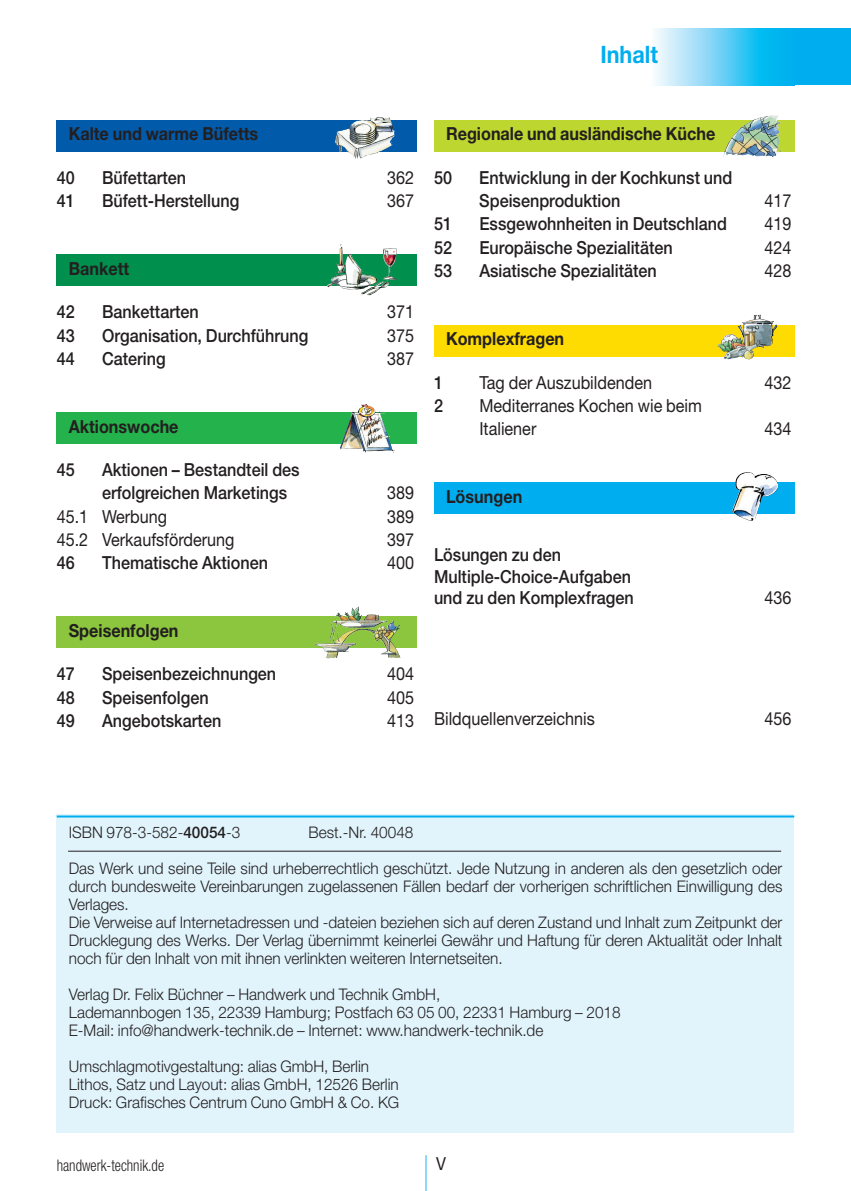
<style>
.page{position:relative;width:851px;height:1191px;background:#fff}
.page>*{position:absolute;margin:0;border:0;box-sizing:border-box;transform-origin:0 0}
.t1{font:700 24px "Helvetica Neue";color:#00aeef;scale:.9 1}
.t2{font:500 18px/23.2px "Helvetica Neue";color:#231f20;scale:.9 1}
.t3{font:18px/23.2px "Helvetica Neue";color:#231f20;scale:.9 1}
.t4{font:700 18px "Helvetica Neue";color:#231f20;scale:.9 1}
.t5{font:300 16px/18px "Helvetica Neue";color:#231f20;scale:.96 1}
.t6{font:300 condensed 16px "Helvetica Neue";color:#231f20;scale:.9 1}
.s1{font-weight:500}
</style>
<div class="page">
<div style="left:794px;top:28px;width:56px;height:57px;background:#00aeef"></div>
<svg style="left:655px;top:28px;width:139px;height:57px;background:#65d0f5"></svg>
<hr style="left:425px;top:1155px;width:2px;height:36px;background:#8dd7f7">
<div style="left:57px;top:412px;width:360px;height:32px;background:#23b24b"></div>
<img style="left:340px;top:404px;width:55px;height:49px">
<div style="left:57px;top:255px;width:360px;height:31px;background:#008f4d"></div>
<img style="left:327px;top:244px;width:62px;height:52px">
<div style="left:57px;top:120px;width:360px;height:31px;background:#015aaa"></div>
<img style="left:337px;top:117px;width:57px;height:42px">
<div style="left:57px;top:617px;width:360px;height:31px;background:#8bc63e"></div>
<img style="left:332px;top:609px;width:68px;height:33px">
<div style="left:434px;top:482px;width:360px;height:32px;background:#00aeef"></div>
<img style="left:732px;top:472px;width:46px;height:49px">
<div style="left:434px;top:325px;width:360px;height:31px;background:#ffdc01"></div>
<img style="left:717px;top:315px;width:60px;height:44px">
<div style="left:434px;top:120px;width:360px;height:31px;background:#bed630"></div>
<img style="left:723px;top:115px;width:58px;height:42px">
<div style="left:57px;top:814px;width:737px;height:319px;background:#e1f4fc"></div>
<hr style="left:57px;top:815px;width:737px;height:2px;background:#00aeef">
<hr style="left:68px;top:850px;width:713px;height:1px;background:#231f20">
<p class="t1" style="left:600px;top:46px;width:65px">Inhalt</p>
<p class="t4" style="left:69px;top:128px;width:212px">Kalte und warme Büfetts</p>
<p class="t2" style="left:57px;top:167px;width:22px">40</p>
<p class="t2" style="left:102px;top:167px;width:95px">Büfettarten</p>
<p class="t3" style="left:387px;top:167px;width:32px">362</p>
<p class="t2" style="left:57px;top:191px;width:22px">41</p>
<p class="t2" style="left:102px;top:191px;width:154px">Büfett-Herstellung</p>
<p class="t3" style="left:387px;top:191px;width:32px">367</p>
<p class="t4" style="left:69px;top:262px;width:69px">Bankett</p>
<p class="t2" style="left:57px;top:302px;width:22px">42</p>
<p class="t2" style="left:102px;top:302px;width:109px">Bankettarten</p>
<p class="t3" style="left:387px;top:302px;width:32px">371</p>
<p class="t2" style="left:57px;top:325px;width:22px">43</p>
<p class="t2" style="left:102px;top:325px;width:230px">Organisation, Durchführung</p>
<p class="t3" style="left:387px;top:325px;width:32px">375</p>
<p class="t2" style="left:57px;top:348px;width:22px">44</p>
<p class="t2" style="left:102px;top:348px;width:72px">Catering</p>
<p class="t3" style="left:387px;top:348px;width:32px">387</p>
<p class="t4" style="left:69px;top:420px;width:123px">Aktionswoche</p>
<p class="t2" style="left:57px;top:460px;width:22px">45</p>
<p class="t2" style="left:102px;top:460px;width:221px">Aktionen – Bestandteil des erfolgreichen Marketings</p>
<p class="t3" style="left:387px;top:483px;width:32px">389</p>
<p class="t3" style="left:57px;top:506px;width:124px">45.1 Werbung</p>
<p class="t3" style="left:387px;top:506px;width:32px">389</p>
<p class="t3" style="left:57px;top:529px;width:199px">45.2 Verkaufsförderung</p>
<p class="t3" style="left:387px;top:529px;width:32px">397</p>
<p class="t2" style="left:57px;top:553px;width:22px">46</p>
<p class="t2" style="left:102px;top:553px;width:186px">Thematische Aktionen</p>
<p class="t3" style="left:387px;top:553px;width:32px">400</p>
<p class="t4" style="left:69px;top:624px;width:123px">Speisenfolgen</p>
<p class="t2" style="left:57px;top:664px;width:22px">47</p>
<p class="t2" style="left:102px;top:664px;width:195px">Speisenbezeichnungen</p>
<p class="t3" style="left:387px;top:664px;width:32px">404</p>
<p class="t2" style="left:57px;top:687px;width:22px">48</p>
<p class="t2" style="left:102px;top:687px;width:120px">Speisenfolgen</p>
<p class="t3" style="left:387px;top:687px;width:32px">405</p>
<p class="t2" style="left:57px;top:710px;width:22px">49</p>
<p class="t2" style="left:102px;top:710px;width:134px">Angebotskarten</p>
<p class="t3" style="left:387px;top:710px;width:32px">413</p>
<p class="t4" style="left:446px;top:128px;width:301px">Regionale und ausländische Küche</p>
<p class="t2" style="left:434px;top:167px;width:22px">50</p>
<p class="t2" style="left:479px;top:167px;width:283px">Entwicklung in der Kochkunst und<br>Speisenproduktion</p>
<p class="t3" style="left:764px;top:191px;width:32px">417</p>
<p class="t2" style="left:434px;top:214px;width:22px">51</p>
<p class="t2" style="left:479px;top:214px;width:276px">Essgewohnheiten in Deutschland</p>
<p class="t3" style="left:764px;top:214px;width:32px">419</p>
<p class="t2" style="left:434px;top:237px;width:22px">52</p>
<p class="t2" style="left:479px;top:237px;width:216px">Europäische Spezialitäten</p>
<p class="t3" style="left:764px;top:237px;width:32px">424</p>
<p class="t2" style="left:434px;top:260px;width:22px">53</p>
<p class="t2" style="left:479px;top:260px;width:198px">Asiatische Spezialitäten</p>
<p class="t3" style="left:764px;top:260px;width:32px">428</p>
<p class="t4" style="left:446px;top:332px;width:133px">Komplexfragen</p>
<p class="t2" style="left:434px;top:372px;width:12px">1</p>
<p class="t3" style="left:479px;top:372px;width:193px">Tag der Auszubildenden</p>
<p class="t3" style="left:764px;top:372px;width:32px">432</p>
<p class="t2" style="left:434px;top:395px;width:12px">2</p>
<p class="t3" style="left:479px;top:395px;width:249px">Mediterranes Kochen wie beim<br>Italiener</p>
<p class="t3" style="left:764px;top:419px;width:32px">434</p>
<p class="t4" style="left:446px;top:490px;width:86px">Lösungen</p>
<p class="t2" style="left:434px;top:545px;width:223px;line-height:21.6px">Lösungen zu den<br>Multiple-Choice-Aufgaben und zu den Komplexfragen</p>
<p class="t3" style="left:764px;top:588px;width:32px">436</p>
<p class="t3" style="left:434px;top:708px;width:180px">Bildquellenverzeichnis</p>
<p class="t3" style="left:764px;top:708px;width:32px">456</p>
<p class="t5" style="left:69px;top:824px;width:180px">ISBN 978-3-582-<span class="s1">40054</span>-3</p>
<p class="t5" style="left:308px;top:824px;width:111px">Best.-Nr. 40048</p>
<p class="t5" style="left:69px;top:860px;width:744px">Das Werk und seine Teile sind urheberrechtlich geschützt. Jede Nutzung in anderen als den gesetzlich oder durch bundesweite Vereinbarungen zugelassenen Fällen bedarf der vorherigen schriftlichen Einwilligung des Verlages.<br>Die Verweise auf Internetadressen und -dateien beziehen sich auf deren Zustand und Inhalt zum Zeitpunkt der Drucklegung des Werks. Der Verlag übernimmt keinerlei Gewähr und Haftung für deren Aktualität oder Inhalt noch für den Inhalt von mit ihnen verlinkten weiteren Internetseiten.</p>
<p class="t5" style="left:69px;top:986px;width:576px">Verlag Dr. Felix Büchner – Handwerk und Technik GmbH,<br>Lademannbogen 135, 22339 Hamburg; Postfach 63 05 00, 22331 Hamburg – 2018<br>E-Mail: info@handwerk-technik.de – Internet: www.handwerk-technik.de</p>
<p class="t5" style="left:69px;top:1058px;width:346px">Umschlagmotivgestaltung: alias GmbH, Berlin<br>Lithos, Satz und Layout: alias GmbH, 12526 Berlin<br>Druck: Grafisches Centrum Cuno GmbH &amp; Co. KG</p>
<p class="t6" style="left:57px;top:1159px;width:121px">handwerk-technik.de</p>
<p class="t3" style="left:436px;top:1153px;width:12px">V</p>
</div>
